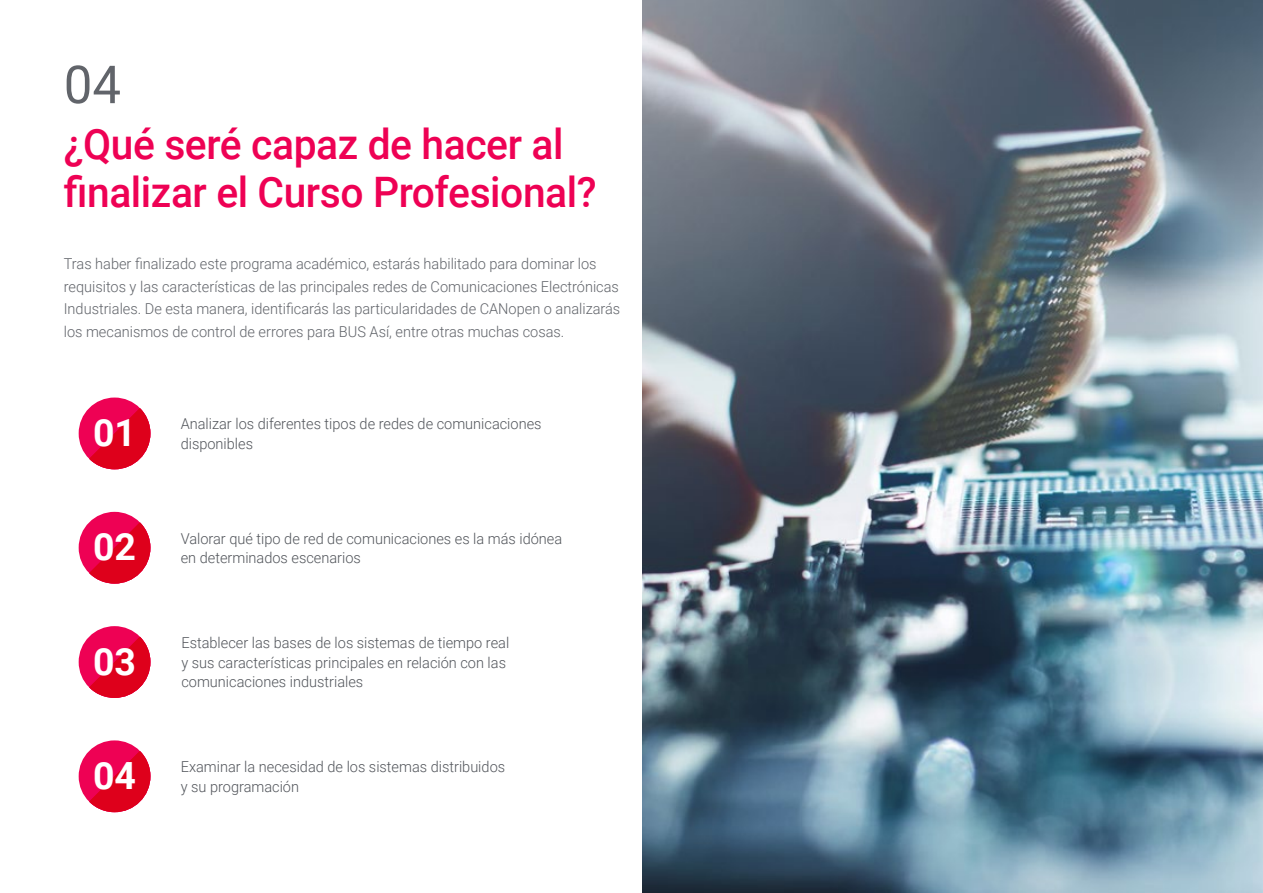
<style>
.page{position:relative;width:1263px;height:893px;background:#fff}
.page>*{position:absolute;margin:0;border:0;box-sizing:border-box;transform-origin:0 0}
.t1{font:52.5px "Roboto";color:#61646a}
.t2{font:500 42px/48px "Roboto";letter-spacing:-.01em;color:#ee0154}
.t3{font:700 37.5px "Roboto";color:#fff}
.t4{font:300 15px/19.5px "Roboto";color:#52555b}
.t5{font:300 15px/22.5px "Roboto";color:#61646a}
</style>
<div class="page">
<div style="left:79px;top:512px;width:71px;height:72px;background:#ee0154;border-radius:50%"></div>
<svg style="left:89px;top:522px;width:61px;height:62px"></svg>
<div style="left:79px;top:740px;width:71px;height:72px;background:#ee0154;border-radius:50%"></div>
<svg style="left:89px;top:751px;width:61px;height:61px"></svg>
<div style="left:79px;top:626px;width:71px;height:72px;background:#ee0154;border-radius:50%"></div>
<svg style="left:89px;top:637px;width:61px;height:61px"></svg>
<div style="left:79px;top:398px;width:71px;height:71px;background:#ee0154;border-radius:50%"></div>
<svg style="left:89px;top:408px;width:61px;height:61px"></svg>
<img style="left:642px;top:0;width:621px;height:893px">
<h1 class="t1" style="left:64px;top:48px;width:59px">04</h1>
<h2 class="t2" style="left:64px;top:119px;width:534px">¿Qué seré capaz de hacer al finalizar el Curso Profesional?</h2>
<p class="t5" style="left:64px;top:252px;width:558px">Tras haber finalizado este programa académico, estarás habilitado para dominar los requisitos y las características de las principales redes de Comunicaciones Electrónicas Industriales. De esta manera, identificarás las particularidades de CANopen o analizarás los mecanismos de control de errores para BUS Así, entre otras muchas cosas.</p>
<h3 class="t3" style="left:93px;top:407px;width:45px">01</h3>
<p class="t4" style="left:181px;top:414px;width:362px">Analizar los diferentes tipos de redes de comunicaciones</p>
<p class="t4" style="left:181px;top:433px;width:74px">disponibles</p>
<h3 class="t3" style="left:93px;top:521px;width:45px">02</h3>
<p class="t4" style="left:181px;top:528px;width:383px">Valorar qué tipo de red de comunicaciones es la más idónea en determinados escenarios</p>
<h3 class="t3" style="left:93px;top:635px;width:45px">03</h3>
<p class="t4" style="left:181px;top:632px;width:329px">Establecer las bases de los sistemas de tiempo real y sus características principales en relación con las comunicaciones industriales</p>
<h3 class="t3" style="left:93px;top:749px;width:45px">04</h3>
<p class="t4" style="left:181px;top:756px;width:326px">Examinar la necesidad de los sistemas distribuidos y su programación</p>
</div>
